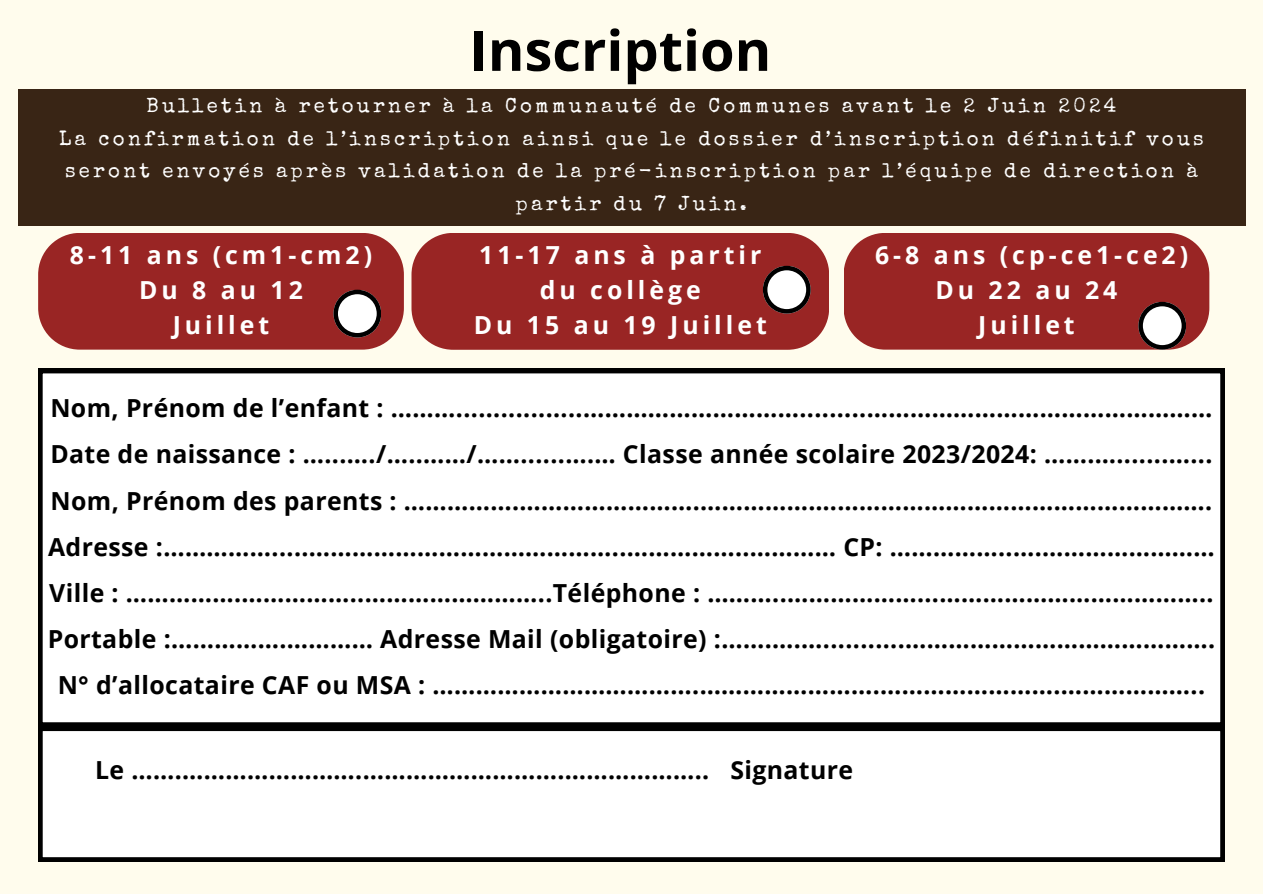
<style>
.page{position:relative;width:1263px;height:894px;background:#fff}
.page>*{position:absolute;margin:0;border:0;box-sizing:border-box;transform-origin:0 0}
.t1{font:700 55.8px "Open Sans";color:#000}
.t2{font:700 24.9px/46.2px "Open Sans";letter-spacing:.015em;color:#000;text-align:center}
.t3{font:700 24.9px/34.8px "Open Sans";letter-spacing:.16em;color:#fff;text-align:center}
.t4{font:20.4px/32.7px "Special Elite";letter-spacing:.16em;color:#fff;text-align:center}
</style>
<div class="page">
<div style="left:0;top:0;width:1263px;height:893px;background:#fffced"></div>
<div style="left:18px;top:89px;width:1227px;height:137px;background:#392515"></div>
<div style="left:38px;top:369px;width:1187px;height:357px;background:#fff"></div>
<svg style="left:38px;top:726px;width:1187px;height:135px;background:#ececec"></svg>
<div style="left:411px;top:233px;width:418px;height:116px;background:#992524"></div>
<svg style="left:763px;top:266px;width:47px;height:47px;background:#a69090"></svg>
<svg style="left:38px;top:233px;width:366px;height:116px;background:#9d3230"></svg>
<svg style="left:844px;top:233px;width:365px;height:116px;background:#9d3130"></svg>
<h2 class="t1" style="left:469px;top:11px;width:303px">Inscription</h2>
<h1 class="t4" style="left:146px;top:91px;width:971px">Bulletin à retourner à la Communauté de Communes avant le 2 Juin 2024</h1>
<p class="t4" style="left:59px;top:124px;width:1146px">La confirmation de l’inscription ainsi que le dossier d’inscription définitif vous seront envoyés après validation de la pré-inscription par l’équipe de direction à partir du 7 Juin.</p>
<h2 class="t3" style="left:70px;top:237px;width:304px">8-11 ans (cm1-cm2)<br>Du 8 au 12<br>Juillet</h2>
<h2 class="t3" style="left:474px;top:237px;width:294px">11-17 ans à partir du collège<br>Du 15 au 19 Juillet</h2>
<h2 class="t3" style="left:875px;top:237px;width:315px">6-8 ans (cp-ce1-ce2)<br>Du 22 au 24<br>Juillet</h2>
<p class="t2" style="left:48px;top:384px;width:1169px">Nom, Prénom de l’enfant : ……….................………………………….........………………………………………… Date de naissance : …...…./…..……/……......….… Classe année scolaire 2023/2024: …….….......…...<br>Nom, Prénom des parents : …………….…………………….……………….…………………………………………….<br>Adresse :…………….....……………………………………..……………..………… CP: ……………..….…………………… Ville : …………….……………..……………………..Téléphone : ………..………………...………………………………..<br>Portable :…………….………… Adresse Mail (obligatoire) :…….….…...........…………………………………….<br>N° d’allocataire CAF ou MSA : ……………………………….…………………….…………………….………………..</p>
<h2 class="t2" style="left:95px;top:746px;width:760px">Le …….…………………….……………………….……………….. Signature</h2>
</div>
